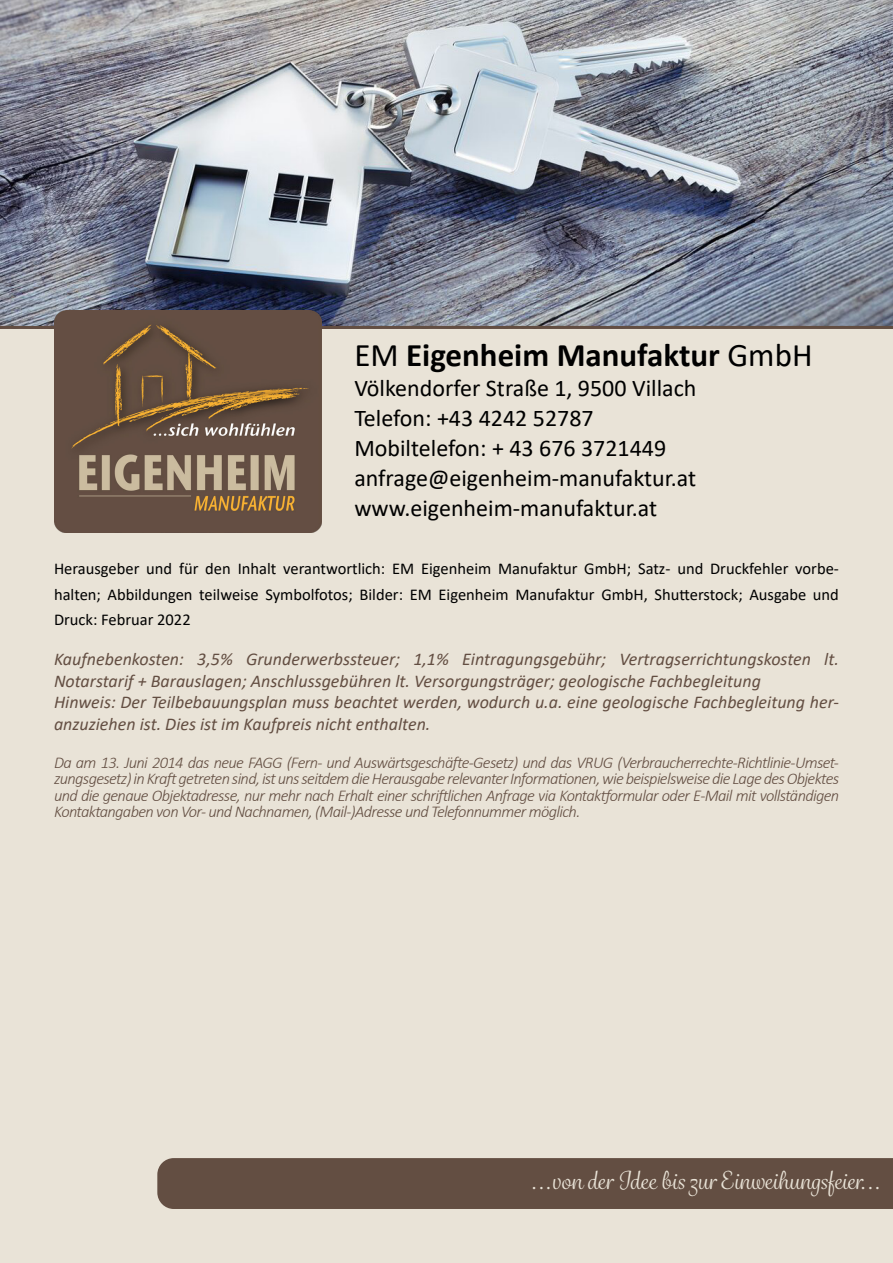
<style>
.page{position:relative;width:893px;height:1263px;background:#e9e3d7}
.page>*{position:absolute;margin:0;border:0;box-sizing:border-box;transform-origin:0 0}
.t1{font:700 33px "Calibri";color:#000}
.t2{font:24px/30px "Calibri";color:#000}
.t3{font:24px "Grafolita Script";color:#e9e3d7}
.t4{font:italic 18px/21.6px "Calibri";color:#634e42}
.t5{font:italic 300 16.5px/16.5px "Calibri";letter-spacing:-.04em;color:#634e42;text-align:justify}
.t6{font:16.5px/25.5px "Calibri";color:#000;text-align:justify}
.s1{font-weight:400}
</style>
<div class="page">
<img style="left:0;top:0;width:893px;height:326px">
<hr style="left:0;top:326px;width:893px;height:3px;background:#634e42">
<div style="left:157px;top:1158px;width:736px;height:51px;background:#634e42"></div>
<img style="left:54px;top:310px;width:268px;height:222px">
<h1 class="t1" style="left:354px;top:331px;width:460px"><span class="s1">EM</span> Eigenheim Manufaktur <span class="s1">GmbH</span></h1>
<h2 class="t2" style="left:354px;top:372px;width:344px">Völkendorfer Straße 1, 9500 Villach<br>Telefon: +43 4242 52787<br>Mobiltelefon: + 43 676 3721449 anfrage@eigenheim-manufaktur.at www.eigenheim-manufaktur.at</h2>
<p class="t6" style="left:54px;top:556px;width:786px">Herausgeber und für den Inhalt verantwortlich: EM Eigenheim Manufaktur GmbH; Satz- und Druckfehler vorbe&shy;halten; Abbildungen teilweise Symbolfotos; Bilder: EM Eigenheim Manufaktur GmbH, Shutterstock; Ausgabe und Druck: Februar 2022</p>
<p class="t4" style="left:54px;top:647px;width:786px">Kaufnebenkosten: 3,5% Grunderwerbssteuer; 1,1% Eintragungsgebühr; Vertragserrichtungskosten lt.<br>Notarstarif + Barauslagen; Anschlussgebühren lt. Versorgungsträger; geologische Fachbegleitung<br>Hinweis: Der Teilbebauungsplan muss beachtet werden, wodurch u.a. eine geologische Fachbegleitung her&shy;anzuziehen ist. Dies ist im Kaufpreis nicht enthalten.</p>
<p class="t5" style="left:54px;top:754px;width:787px">Da am 13. Juni 2014 das neue FAGG (Fern- und Auswärtsgeschäfte-Gesetz) und das VRUG (Verbraucherrechte-Richtlinie-Umset&shy;zungsgesetz) in Kraft getreten sind, ist uns seitdem die Herausgabe relevanter Informationen, wie beispielsweise die Lage des Objektes und die genaue Objektadresse, nur mehr nach Erhalt einer schriftlichen Anfrage via Kontaktformular oder E-Mail mit vollständigen Kontaktangaben von Vor- und Nachnamen, (Mail-)Adresse und Telefonnummer möglich.</p>
<h2 class="t3" style="left:531px;top:1165px;width:352px">...von der Idee bis zur Einweihungsfeier...</h2>
</div>
